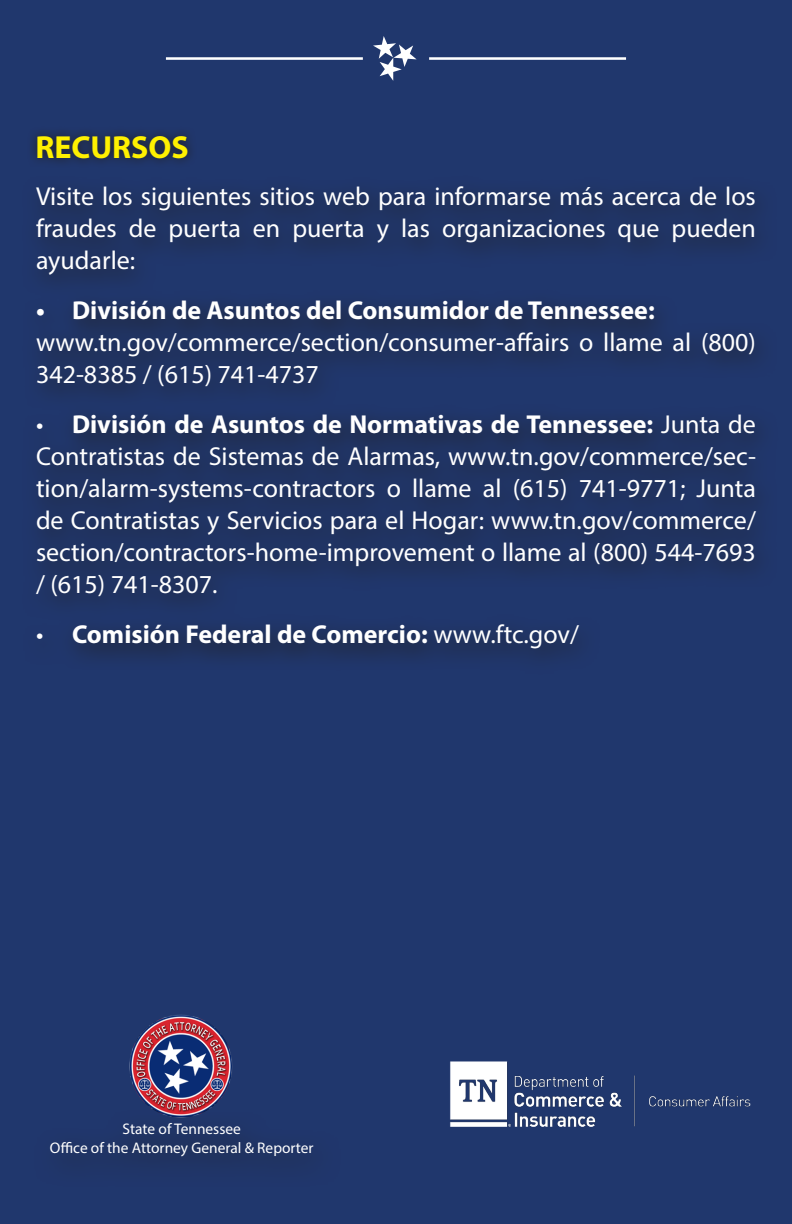
<style>
.page{position:relative;width:792px;height:1224px;background:#20376d}
.page>*{position:absolute;margin:0;border:0;box-sizing:border-box;transform-origin:0 0}
.t1{font:700 32px "Myriad Pro";color:#fff101}
.t2{font:26px/32px "Myriad Pro";color:#fff;text-align:justify}
.t3{font:700 26px "Myriad Pro";color:#fff}
.t4{font:15.4px "Myriad Pro";color:#fff}
.s1{font-weight:700}
.s2{font-weight:400}
</style>
<div class="page">
<div style="left:33px;top:1109px;width:308px;height:79px;background:#203569"></div>
<div style="left:22px;top:175px;width:757px;height:501px;background:#203463"></div>
<svg style="left:32px;top:132px;width:160px;height:31px;fill:#212e51"></svg>
<img style="left:129px;top:1014px;width:104px;height:104px">
<img style="left:450px;top:1062px;width:301px;height:65px">
<svg style="left:373px;top:36px;width:44px;height:45px"></svg>
<hr style="left:166px;top:57px;width:197px;height:3px;background:#fff">
<hr style="left:429px;top:57px;width:197px;height:3px;background:#fff">
<p class="t1" style="left:35px;top:126px;width:155px">RECURSOS</p>
<p class="t2" style="left:36px;top:180px;width:721px">Visite los siguientes sitios web para informarse más acerca de los fraudes de puerta en puerta y las organizaciones que pueden ayudarle:</p>
<p class="t3" style="left:36px;top:294px;width:620px">• División de Asuntos del Consumidor de Tennessee:</p>
<p class="t2" style="left:36px;top:326px;width:721px">www.tn.gov/commerce/section/consumer-affairs o llame al (800)<br>342-8385 / (615) 741-4737</p>
<p class="t2" style="left:36px;top:408px;width:722px">• <span class="s1">División de Asuntos de Normativas de Tennessee:</span> Junta de Contratistas de Sistemas de Alarmas, www.tn.gov/commerce/sec&shy;tion/alarm-systems-contractors o llame al (615) 741-9771; Junta de Contratistas y Servicios para el Hogar: www.tn.gov/commerce/ section/contractors-home-improvement o llame al (800) 544-7693 / (615) 741-8307.</p>
<p class="t3" style="left:36px;top:618px;width:544px"><span class="s2">•</span> Comisión Federal de Comercio: <span class="s2">www.ftc.gov/</span></p>
<p class="t4" style="left:123px;top:1120px;width:120px">State of Tennessee</p>
<p class="t4" style="left:50px;top:1138px;width:265px">Office of the Attorney General &amp; Reporter</p>
</div>
